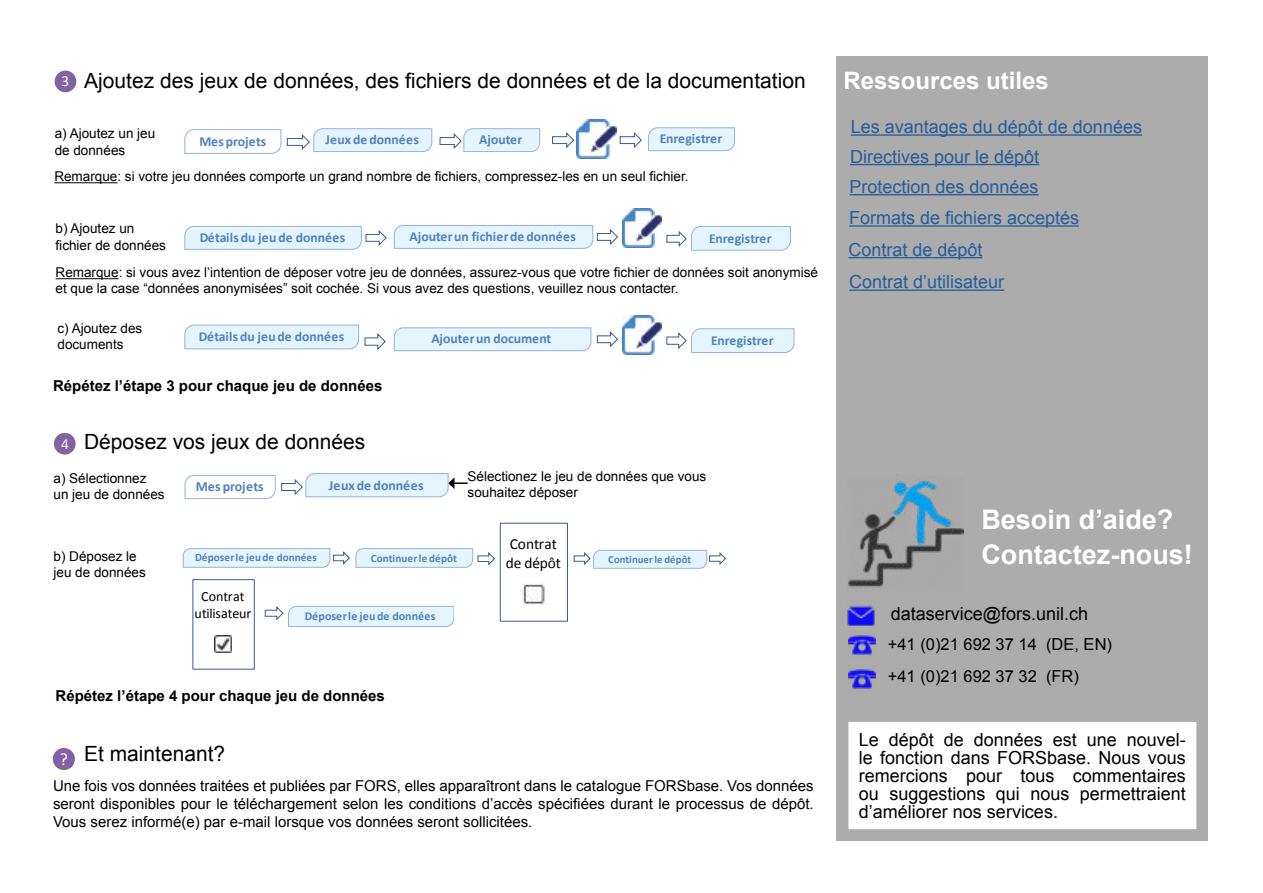
<style>
.page{position:relative;width:1263px;height:893px;background:#fff}
.page>*{position:absolute;margin:0;border:0;box-sizing:border-box;transform-origin:0 0}
.t1{font:700 27px/35px "Arial";color:#fff}
.t2{font:700 24px "Arial";color:#fff}
.t3{font:21px "Arial";color:#000}
.t4{font:18px/18px "Arial";color:#000;text-align:justify}
.t5{font:18px "Arial";color:#275b9b}
.t6{font:17.55px "Calibri";color:#fff}
.t7{font:16.5px/32.2px "Arial";color:#000}
.t8{font:15.45px/18.6px "Calibri";color:#000}
.t9{font:15.3px "Calibri";color:#fff}
.t10{font:15px/18.3px "Arial";color:#000;text-align:justify}
.t11{font:700 15px "Arial";color:#000}
.t12{font:14.1px/17px "Calibri";letter-spacing:-.005em;color:#000;text-align:center}
.t13{font:700 13.95px "Calibri";letter-spacing:-.005em;color:#4f81bd}
.t14{font:700 13.65px "Calibri";letter-spacing:-.005em;color:#4f81bd}
.t15{font:13.5px/16.2px "Arial";color:#000}
.t16{font:700 12px "Calibri";color:#4f81bd}
.t17{font:700 11.25px "Calibri";letter-spacing:-.005em;color:#4f81bd}
.t18{font:700 10.8px "Calibri";letter-spacing:-.005em;color:#4f81bd}
.s1{font-family:"Calibri";font-size:15.3px;color:#fff}
</style>
<div class="page">
<div style="left:836px;top:56px;width:372px;height:784px;background:#acacac"></div>
<img style="left:848px;top:480px;width:116px;height:108px">
<div style="left:854px;top:727px;width:337px;height:97px;background:#fff"></div>
<div style="left:848px;top:722px;width:348px;height:107px;border:10px solid #fff"></div>
<div style="left:55px;top:71px;width:21px;height:21px;background:#8064a2;border-radius:50%"></div>
<div style="left:54px;top:433px;width:22px;height:22px;background:#8064a2;border-radius:50%"></div>
<img style="left:848px;top:635px;width:28px;height:20px">
<img style="left:848px;top:669px;width:28px;height:20px">
<img style="left:847px;top:602px;width:29px;height:24px">
<hr style="left:56px;top:278px;width:63px;height:1px;background:#000">
<img style="left:622px;top:209px;width:40px;height:39px">
<svg style="left:184px;top:226px;width:203px;height:24px;background:#dfeffa"></svg>
<svg style="left:393px;top:225px;width:225px;height:24px;background:#dfeffa"></svg>
<svg style="left:666px;top:226px;width:125px;height:25px"></svg>
<hr style="left:54px;top:182px;width:63px;height:1px;background:#000">
<svg style="left:185px;top:128px;width:248px;height:26px"></svg>
<svg style="left:439px;top:128px;width:102px;height:24px"></svg>
<svg style="left:552px;top:132px;width:23px;height:16px"></svg>
<svg style="left:648px;top:127px;width:87px;height:25px;background:#deeffa"></svg>
<svg style="left:619px;top:132px;width:23px;height:16px"></svg>
<img style="left:577px;top:119px;width:39px;height:39px">
<svg style="left:182px;top:548px;width:313px;height:20px;background:#deedf9"></svg>
<div style="left:193px;top:579px;width:62px;height:90px;border:1px solid #385d8a"></div>
<img style="left:215px;top:635px;width:17px;height:17px">
<div style="left:500px;top:523px;width:68px;height:99px;border:1px solid #385d8a"></div>
<img style="left:523px;top:584px;width:22px;height:21px">
<svg style="left:574px;top:550px;width:152px;height:19px"></svg>
<svg style="left:265px;top:606px;width:188px;height:21px;background:#deeef9"></svg>
<svg style="left:185px;top:473px;width:283px;height:27px"></svg>
<div style="left:53px;top:748px;width:22px;height:22px;background:#8064a2;border-radius:50%"></div>
<svg style="left:185px;top:324px;width:201px;height:26px;background:#e1f0fa"></svg>
<img style="left:622px;top:315px;width:40px;height:40px">
<svg style="left:393px;top:327px;width:225px;height:25px;background:#e0effa"></svg>
<svg style="left:666px;top:328px;width:129px;height:25px"></svg>
<hr style="left:851px;top:134px;width:291px;height:2px;background:#275b9b">
<hr style="left:849px;top:194px;width:189px;height:1px;background:#275b9b">
<hr style="left:849px;top:290px;width:155px;height:1px;background:#275b9b">
<hr style="left:848px;top:257px;width:134px;height:1px;background:#275b9b">
<hr style="left:849px;top:225px;width:230px;height:2px;background:#275b9b">
<hr style="left:850px;top:164px;width:189px;height:1px;background:#275b9b">
<p class="t9" style="left:61px;top:71px;width:9px">3</p>
<h3 class="t3" style="left:84px;top:66px;width:723px">Ajoutez des jeux de données, des fichiers de données et de la documentation</h3>
<p class="t15" style="left:55px;top:126px;width:102px">a) Ajoutez un jeu de données</p>
<p class="t14" style="left:199px;top:132px;width:68px">Mes projets</p>
<p class="t14" style="left:326px;top:131px;width:95px">Jeux de données</p>
<p class="t14" style="left:479px;top:131px;width:45px">Ajouter</p>
<p class="t14" style="left:660px;top:130px;width:64px">Enregistrer</p>
<p class="t15" style="left:54px;top:169px;width:636px">Remarque: si votre jeu données comporte un grand nombre de fichiers, compressez-les en un seul fichier.</p>
<p class="t15" style="left:56px;top:221px;width:112px">b) Ajoutez un fichier de données</p>
<p class="t14" style="left:200px;top:229px;width:147px">Détails du jeu de données</p>
<p class="t14" style="left:409px;top:228px;width:168px">Ajouter un fichier de données</p>
<p class="t14" style="left:709px;top:229px;width:64px">Enregistrer</p>
<p class="t15" style="left:56px;top:265px;width:764px">Remarque: si vous avez l’intention de déposer votre jeu de données, assurez-vous que votre fichier de données soit anonymisé et que la case “données anonymisées” soit cochée. Si vous avez des questions, veuillez nous contacter.</p>
<p class="t15" style="left:58px;top:320px;width:86px">c) Ajoutez des documents</p>
<p class="t14" style="left:199px;top:328px;width:147px">Détails du jeu de données</p>
<p class="t14" style="left:431px;top:330px;width:121px">Ajouter un document</p>
<p class="t14" style="left:711px;top:332px;width:64px">Enregistrer</p>
<p class="t11" style="left:53px;top:376px;width:331px">Répétez l’étape 3 pour chaque jeu de données</p>
<h3 class="t3" style="left:61px;top:428px;width:306px"><span class="s1">4</span> Déposez vos jeux de données</h3>
<p class="t15" style="left:54px;top:470px;width:113px">a) Sélectionnez un jeu de données</p>
<p class="t13" style="left:196px;top:478px;width:69px">Mes projets</p>
<p class="t13" style="left:329px;top:476px;width:96px">Jeux de données</p>
<p class="t15" style="left:468px;top:468px;width:240px">Sélectionez le jeu de données que vous souhaitez déposer</p>
<p class="t15" style="left:54px;top:548px;width:94px">b) Déposez le jeu de données</p>
<p class="t17" style="left:195px;top:550px;width:123px">Déposer le jeu de données</p>
<p class="t17" style="left:371px;top:551px;width:88px">Continuer le dépôt</p>
<p class="t12" style="left:195px;top:588px;width:58px">Contrat utilisateur</p>
<p class="t16" style="left:305px;top:609px;width:132px">Déposer le jeu de données</p>
<p class="t8" style="left:506px;top:535px;width:57px">Contrat de dépôt</p>
<p class="t18" style="left:608px;top:552px;width:84px">Continuer le dépôt</p>
<p class="t11" style="left:56px;top:686px;width:331px">Répétez l’étape 4 pour chaque jeu de données</p>
<h3 class="t3" style="left:84px;top:740px;width:143px">Et maintenant?</h3>
<p class="t10" style="left:53px;top:776px;width:762px">Une fois vos données traitées et publiées par FORS, elles apparaîtront dans le catalogue FORSbase. Vos données seront disponibles pour le téléchargement selon les conditions d’accès spécifiées durant le processus de dépôt.<br>Vous serez informé(e) par e-mail lorsque vos données seront sollicitées.</p>
<p class="t6" style="left:60px;top:748px;width:10px">?</p>
<h2 class="t2" style="left:843px;top:64px;width:207px">Ressources utiles</h2>
<h3 class="t5" style="left:851px;top:115px;width:293px">Les avantages du dépôt de données</h3>
<h3 class="t5" style="left:850px;top:145px;width:191px">Directives pour le dépôt</h3>
<h3 class="t5" style="left:849px;top:175px;width:191px">Protection des données</h3>
<h3 class="t5" style="left:849px;top:206px;width:232px">Formats de fichiers acceptés</h3>
<h3 class="t5" style="left:848px;top:238px;width:136px">Contrat de dépôt</h3>
<h3 class="t5" style="left:849px;top:270px;width:157px">Contrat d’utilisateur</h3>
<h1 class="t1" style="left:981px;top:503px;width:213px">Besoin d’aide?<br>Contactez-nous!</h1>
<h3 class="t4" style="left:891px;top:605px;width:199px">dataservice@fors.unil.ch</h3>
<p class="t7" style="left:888px;top:628px;width:226px">+41 (0)21 692 37 14 (DE, EN) +41 (0)21 692 37 32 (FR)</p>
<h3 class="t4" style="left:859px;top:730px;width:328px">Le dépôt de données est une nouvel&shy;le fonction dans FORSbase. Nous vous remercions pour tous commentaires ou suggestions qui nous permettraient d’améliorer nos services.</h3>
</div>
